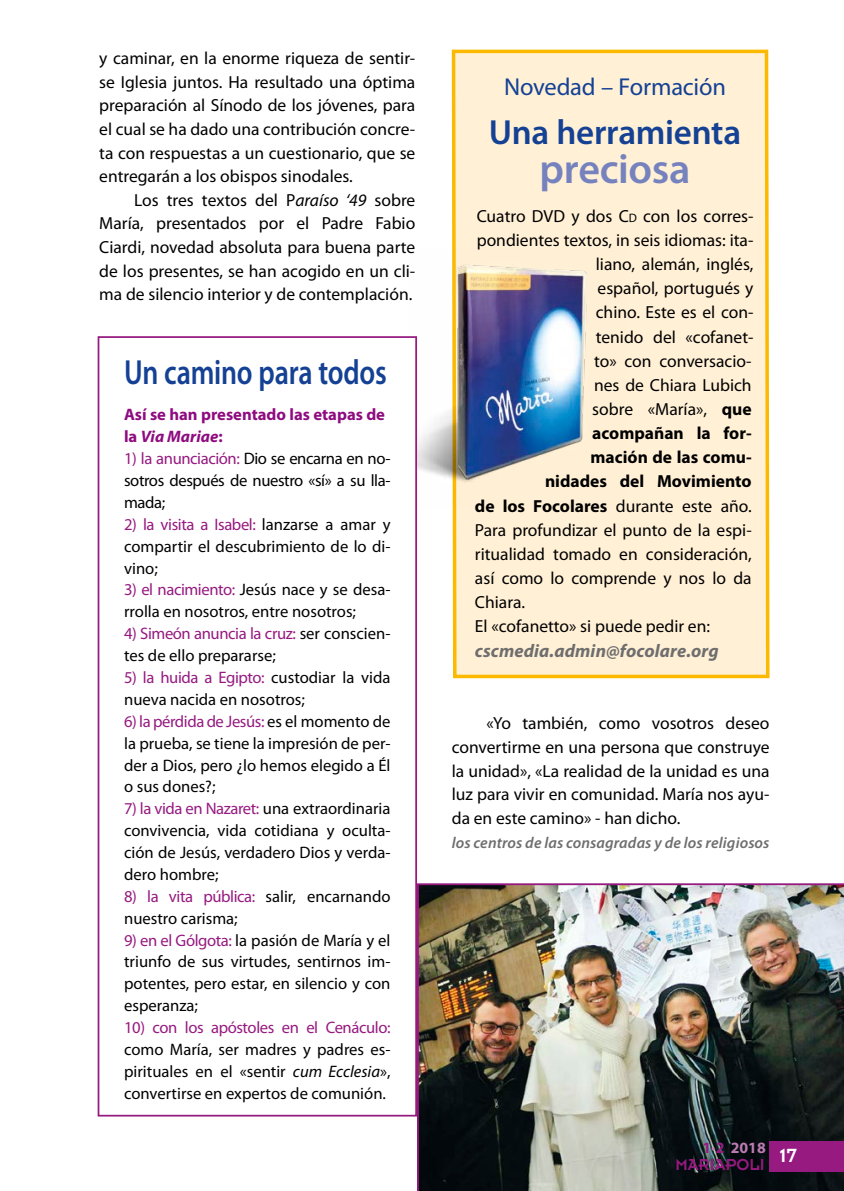
<style>
.page{position:relative;width:844px;height:1191px;background:#fff}
.page>*{position:absolute;margin:0;border:0;box-sizing:border-box;transform-origin:0 0}
.t1{font:600 42px "Myriad Pro";color:#7682be}
.t2{font:600 35px "Myriad Pro";letter-spacing:-.01em;color:#144194;scale:.8 1}
.t3{font:600 35px "Myriad Pro";letter-spacing:-.01em;color:#144194}
.t4{font:24.5px "Myriad Pro";letter-spacing:-.005em;color:#144194}
.t5{font:21px "Insignia LT Std";color:#fff}
.t6{font:italic 700 18.38px "Myriad Pro";letter-spacing:.005em;color:#6e6e6e}
.t7{font:17.5px/23.6px "Myriad Pro";color:#000;text-align:justify}
.t8{font:700 17.5px "Myriad Pro";color:#000}
.t9{font:17.5px "Insignia LT Std";color:#961a80}
.t10{font:16.62px/21.9px "Myriad Pro";color:#000;text-align:justify}
.t11{font:700 16.62px/21.9px "Myriad Pro";color:#8e0b80}
.t12{font:16.62px "Myriad Pro";letter-spacing:-.025em;color:#961a80}
.t13{font:italic 600 15.75px "Myriad Pro";letter-spacing:.005em;color:#6e6e6e}
.t14{font:700 15.75px "Myriad Pro";color:#bb7bb2}
.s1{font-style:italic}
.s2{color:#961a80}
.s3{font-style:inherit}
.s4{font-size:12.25px}
.s5{font-weight:700}
.s6{font-weight:400}
</style>
<div class="page">
<div style="left:451px;top:49px;width:319px;height:630px;background:#fff0d6"></div>
<img style="left:417px;top:248px;width:207px;height:259px">
<div style="left:98px;top:336px;width:319px;height:780px;background:#fff;border:2px solid #961a80"></div>
<img style="left:417px;top:883px;width:426px;height:308px">
<div style="left:769px;top:1140px;width:74px;height:31px;background:#961a80"></div>
<p class="t7" style="left:99px;top:46px;width:317px">y caminar, en la enorme riqueza de sentir&shy;se Iglesia juntos. Ha resultado una óptima preparación al Sínodo de los jóvenes, para el cual se ha dado una contribución concre&shy;ta con respuestas a un cuestionario, que se entregarán a los obispos sinodales.</p>
<p class="t7" style="left:99px;top:188px;width:317px;text-indent:35px">Los tres textos del P<span class="s1">araíso ‘49</span> sobre María, presentados por el Padre Fabio Ciardi, novedad absoluta para buena parte de los presentes, se han acogido en un cli&shy;ma de silencio interior y de contemplación.</p>
<h2 class="t2" style="left:124px;top:349px;width:330px">Un camino para todos</h2>
<p class="t11" style="left:124px;top:403px;width:262px">Así se han presentado las etapas de la <span class="s1">Via Mariae</span>:</p>
<p class="t10" style="left:124px;top:447px;width:268px"><span class="s2">1) la anunciación:</span> Dio se encarna en no&shy;sotros después de nuestro «sí» a su lla&shy;mada;</p>
<p class="t10" style="left:124px;top:513px;width:268px"><span class="s2">2) la visita a Isabel:</span> lanzarse a amar y compartir el descubrimiento de lo di&shy;vino;</p>
<p class="t10" style="left:124px;top:578px;width:268px"><span class="s2">3) el nacimiento:</span> Jesús nace y se desa&shy;rrolla en nosotros, entre nosotros;</p>
<p class="t10" style="left:124px;top:622px;width:268px"><span class="s2">4) Simeón anuncia la cruz:</span> ser conscien&shy;tes de ello prepararse;</p>
<p class="t10" style="left:124px;top:666px;width:268px"><span class="s2">5) la huida a Egipto:</span> custodiar la vida nueva nacida en nosotros;</p>
<p class="t10" style="left:124px;top:710px;width:268px"><span class="s2">6) la pérdida de Jesús:</span> es el momento de la prueba, se tiene la impresión de per&shy;der a Dios, pero ¿lo hemos elegido a Él o sus dones?;</p>
<p class="t10" style="left:124px;top:797px;width:268px"><span class="s2">7) la vida en Nazaret:</span> una extraordinaria convivencia, vida cotidiana y oculta&shy;ción de Jesús, verdadero Dios y verda&shy;dero hombre;</p>
<p class="t10" style="left:124px;top:885px;width:268px"><span class="s2">8) la vita pública:</span> salir, encarnando nuestro carisma;</p>
<p class="t10" style="left:124px;top:928px;width:268px"><span class="s2">9) en el Gólgota:</span> la pasión de María y el triunfo de sus virtudes, sentirnos im&shy;potentes, pero estar, en silencio y con esperanza;</p>
<p class="t12" style="left:124px;top:1017px;width:268px">10) con los apóstoles en el Cenáculo:</p>
<p class="t10" style="left:124px;top:1038px;width:268px">como María, ser madres y padres es&shy;pirituales en el «sentir <span class="s1">cum Ecclesia</span>», convertirse en expertos de comunión.</p>
<h3 class="t4" style="left:504px;top:72px;width:223px">Novedad – Formación</h3>
<h2 class="t3" style="left:488px;top:110px;width:254px">Una herramienta</h2>
<h1 class="t1" style="left:539px;top:142px;width:152px">preciosa</h1>
<p class="t7" style="left:476px;top:204px;width:278px">Cuatro D<span class="s3">VD</span> y dos C<span class="s4">d</span> con los corres-</p>
<p class="t7" style="left:476px;top:228px;width:278px">pondientes textos, in seis idiomas: ita-</p>
<p class="t7" style="left:595px;top:252px;width:159px">liano, alemán, inglés,</p>
<p class="t7" style="left:597px;top:276px;width:157px">español, portugués y</p>
<p class="t7" style="left:595px;top:300px;width:159px">chino. Este es el con-</p>
<p class="t7" style="left:595px;top:324px;width:159px">tenido del «cofanet-</p>
<p class="t7" style="left:594px;top:349px;width:159px">to» con conversacio-</p>
<p class="t7" style="left:594px;top:373px;width:159px">nes de Chiara Lubich</p>
<p class="t7" style="left:592px;top:397px;width:161px">sobre «María», <span class="s5">que</span></p>
<p class="t8" style="left:592px;top:422px;width:161px">acompañan la for-</p>
<p class="t8" style="left:590px;top:446px;width:162px">mación de las comu-</p>
<p class="t8" style="left:545px;top:470px;width:208px">nidades del Movimiento</p>
<p class="t7" style="left:475px;top:493px;width:278px"><span class="s5">de los Focolares</span> durante este año.</p>
<p class="t7" style="left:475px;top:518px;width:278px">Para profundizar el punto de la espi-</p>
<p class="t7" style="left:475px;top:542px;width:278px">ritualidad tomado en consideración,</p>
<p class="t7" style="left:475px;top:566px;width:278px">así como lo comprende y nos lo da</p>
<p class="t7" style="left:475px;top:590px;width:52px">Chiara.</p>
<p class="t7" style="left:475px;top:614px;width:236px">El «cofanetto» si puede pedir en:</p>
<p class="t6" style="left:475px;top:638px;width:245px">cscmedia.admin@focolare.org</p>
<p class="t7" style="left:451px;top:711px;width:319px;text-indent:35px">«Yo también, como vosotros deseo convertirme en una persona que construye la unidad», «La realidad de la unidad es una luz para vivir en comunidad. María nos ayu&shy;da en este camino» - han dicho.</p>
<p class="t13" style="left:451px;top:833px;width:319px">los centros de las consagradas y de los religiosos</p>
<p class="t14" style="left:702px;top:1137px;width:65px"><span class="s2">1</span><span class="s6">•</span><span class="s2">2</span> 2018</p>
<p class="t9" style="left:675px;top:1155px;width:91px">MARIAPOLI</p>
<p class="t5" style="left:779px;top:1145px;width:19px">17</p>
</div>
